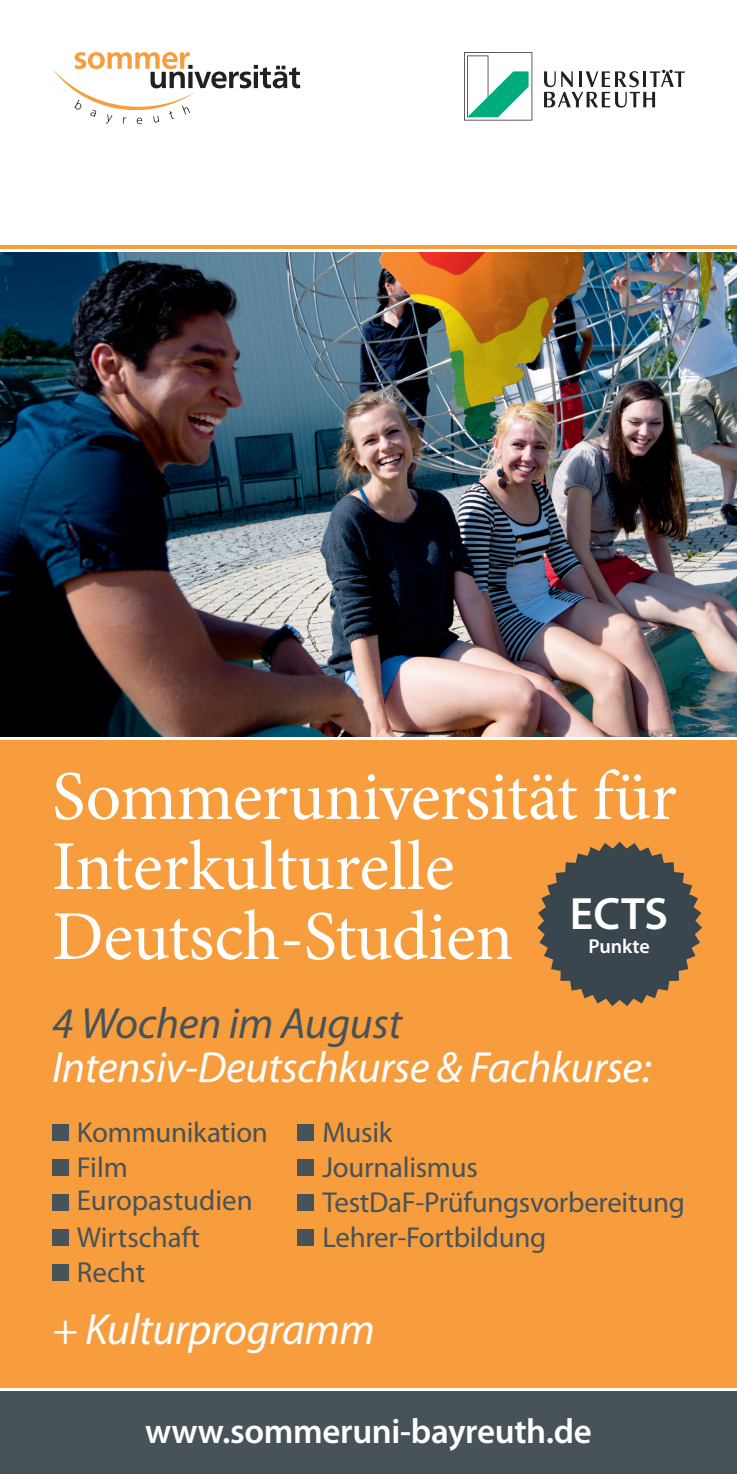
<style>
.page{position:relative;width:737px;height:1474px;background:#fff}
.page>*{position:absolute;margin:0;border:0;box-sizing:border-box;transform-origin:0 0}
.t1{font:70px/70px "Minion Pro";letter-spacing:-.01em;color:#fff}
.t2{font:600 45.5px "Myriad Pro";color:#fff}
.t3{font:italic 43.75px "Myriad Pro";letter-spacing:-.01em;color:#fff}
.t4{font:italic 43.75px "Myriad Pro";letter-spacing:-.01em;color:#475359}
.t5{font:600 35px "Myriad Pro";letter-spacing:-.01em;color:#fff}
.t6{font:28.88px/35px "Myriad Pro";letter-spacing:-.01em;color:#475359}
.t7{font:600 20.12px "Myriad Pro";color:#fff}
</style>
<div class="page">
<hr style="left:0;top:246px;width:737px;height:3px;background:#f89d3d">
<svg style="left:464px;top:52px;width:68px;height:68px"></svg>
<svg style="left:544px;top:70px;width:141px;height:38px"></svg>
<svg style="left:52px;top:52px;width:248px;height:72px"></svg>
<img style="left:0;top:252px;width:737px;height:484px">
<div style="left:0;top:740px;width:737px;height:646px;background:#f89d3d"></div>
<div style="left:52px;top:1123px;width:16px;height:17px;background:#475359"></div>
<div style="left:52px;top:1158px;width:16px;height:17px;background:#475359"></div>
<div style="left:52px;top:1193px;width:16px;height:17px;background:#475359"></div>
<div style="left:52px;top:1228px;width:16px;height:17px;background:#475359"></div>
<div style="left:52px;top:1263px;width:16px;height:17px;background:#475359"></div>
<div style="left:298px;top:1123px;width:16px;height:17px;background:#475359"></div>
<div style="left:298px;top:1158px;width:16px;height:17px;background:#475359"></div>
<div style="left:298px;top:1193px;width:16px;height:17px;background:#475359"></div>
<div style="left:298px;top:1228px;width:16px;height:17px;background:#475359"></div>
<img style="left:537px;top:841px;width:165px;height:166px">
<div style="left:0;top:1390px;width:737px;height:83px;background:#475359"></div>
<h1 class="t1" style="left:52px;top:762px;width:626px">Sommeruniversität für<br>Interkulturelle<br>Deutsch-Studien</h1>
<h2 class="t2" style="left:570px;top:885px;width:100px">ECTS</h2>
<p class="t7" style="left:588px;top:933px;width:63px">Punkte</p>
<h3 class="t4" style="left:52px;top:996px;width:351px">4 Wochen im August</h3>
<h3 class="t3" style="left:52px;top:1039px;width:600px">Intensiv-Deutschkurse &amp; Fachkurse:</h3>
<p class="t6" style="left:77px;top:1114px;width:192px;line-height:34.1px">Kommunikation<br>Film<br>Europastudien</p>
<p class="t6" style="left:77px;top:1219px;width:125px">Wirtschaft<br>Recht</p>
<p class="t6" style="left:322px;top:1114px;width:364px">Musik<br>Journalismus<br>TestDaF-Prüfungsvorbereitung<br>Lehrer-Fortbildung</p>
<h3 class="t3" style="left:52px;top:1302px;width:324px">+ Kulturprogramm</h3>
<p class="t5" style="left:145px;top:1408px;width:448px">www.sommeruni-bayreuth.de</p>
</div>
